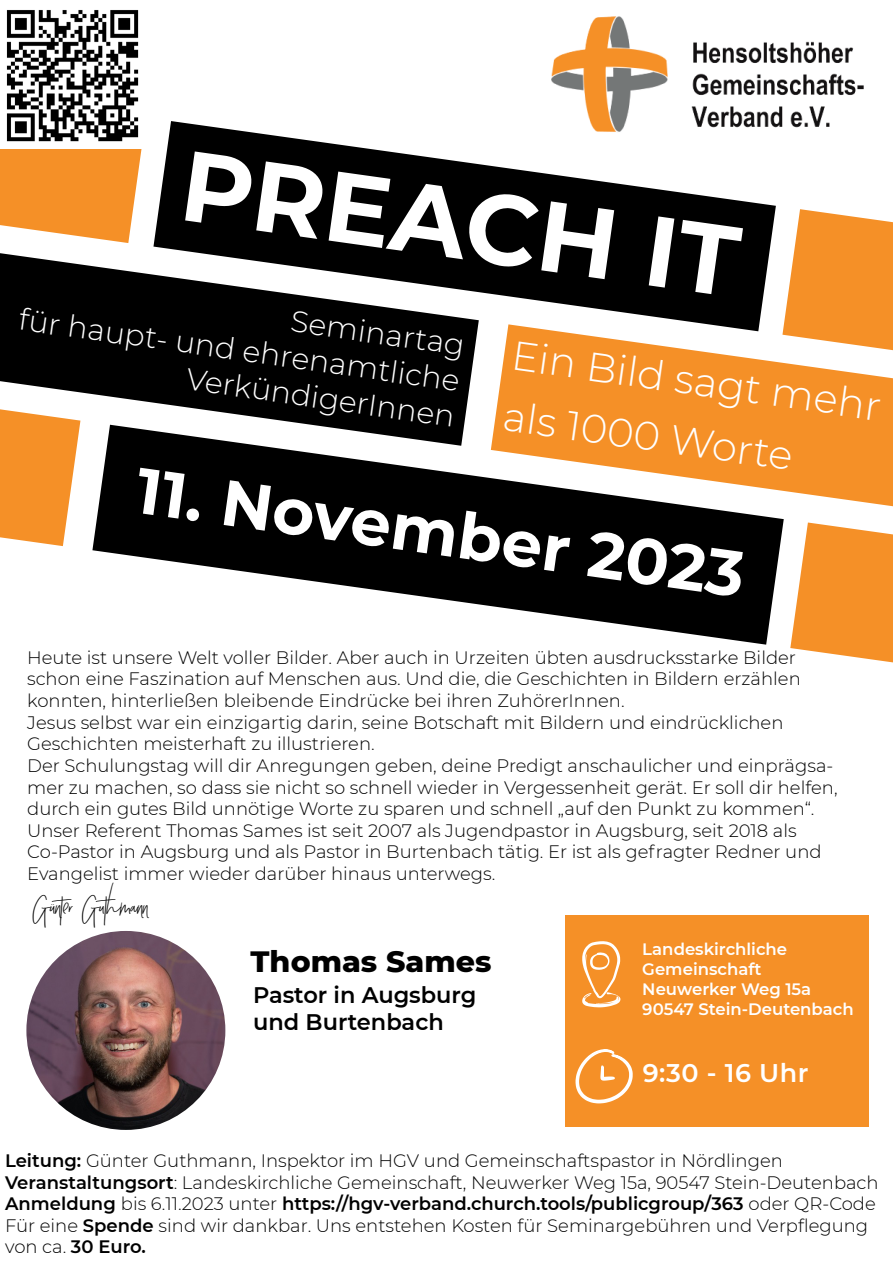
<style>
.page{position:relative;width:893px;height:1263px;background:#fff}
.page>*{position:absolute;margin:0;border:0;box-sizing:border-box;transform-origin:0 0}
.t1{font:700 99.45px "Montserrat";color:#fff}
.t2{font:700 64.35px "Montserrat";color:#fff}
.t3{font:300 40.5px/61.5px "Montserrat";color:#fff}
.t4{font:37.5px "Crystal Sky";color:#000}
.t5{font:300 30px "Montserrat";color:#fff}
.t6{font:800 30px "Montserrat";color:#000}
.t7{font:600 25.5px "Montserrat";letter-spacing:.02em;color:#fff}
.t8{font:600 22.5px/27px "Montserrat";color:#000}
.t9{font:300 18px/21.6px "Montserrat";color:#000}
.t10{font:600 16.5px/19.8px "Montserrat";color:#fff}
.s1{font-weight:600}
</style>
<div class="page">
<img style="left:551px;top:16px;width:313px;height:112px">
<svg style="left:0;top:253px;width:478px;height:172px;background:#242424"></svg>
<svg style="left:494px;top:331px;width:399px;height:175px;fill:#f59027"></svg>
<svg style="left:92px;top:425px;width:692px;height:220px;fill:#000"></svg>
<svg style="left:0;top:409px;width:80px;height:137px;background:#f6a149"></svg>
<svg style="left:790px;top:522px;width:103px;height:140px"></svg>
<svg style="left:153px;top:121px;width:623px;height:210px;fill:#000"></svg>
<svg style="left:0;top:149px;width:142px;height:94px;background:#f69f44"></svg>
<svg style="left:782px;top:209px;width:111px;height:141px"></svg>
<img style="left:6px;top:10px;width:133px;height:132px">
<img style="left:26px;top:931px;width:199px;height:199px;border-radius:99px">
<div style="left:565px;top:915px;width:303px;height:212px;background:#f59027"></div>
<svg style="left:582px;top:941px;width:39px;height:66px"></svg>
<svg style="left:575px;top:1049px;width:58px;height:55px"></svg>
<h1 class="t1" style="left:192px;top:113px;width:564px;rotate:8deg">PREACH IT</h1>
<h3 class="t5" style="left:22px;top:299px;width:446px;rotate:8deg">für haupt- und ehrenamtliche</h3>
<h3 class="t5" style="left:294px;top:301px;width:177px;rotate:8deg">Seminartag</h3>
<h3 class="t5" style="left:189px;top:358px;width:272px;rotate:8deg">VerkündigerInnen</h3>
<h3 class="t3" style="left:517px;top:323px;width:374px;rotate:8deg">Ein Bild sagt mehr als 1000 Worte</h3>
<h2 class="t2" style="left:143px;top:444px;width:615px;rotate:8deg">11. November 2023</h2>
<p class="t9" style="left:27px;top:646px;width:812px">Heute ist unsere Welt voller Bilder. Aber auch in Urzeiten übten ausdrucksstarke Bilder schon eine Faszination auf Menschen aus. Und die, die Geschichten in Bildern erzählen konnten, hinterließen bleibende Eindrücke bei ihren ZuhörerInnen.<br>Jesus selbst war ein einzigartig darin, seine Botschaft mit Bildern und eindrücklichen Geschichten meisterhaft zu illustrieren.<br>Der Schulungstag will dir Anregungen geben, deine Predigt anschaulicher und einprägsa&shy;mer zu machen, so dass sie nicht so schnell wieder in Vergessenheit gerät. Er soll dir helfen, durch ein gutes Bild unnötige Worte zu sparen und schnell „auf den Punkt zu kommen“.<br>Unser Referent Thomas Sames ist seit 2007 als Jugendpastor in Augsburg, seit 2018 als Co-Pastor in Augsburg und als Pastor in Burtenbach tätig. Er ist als gefragter Redner und Evangelist immer wieder darüber hinaus unterwegs.</p>
<h3 class="t4" style="left:31px;top:878px;width:119px">Günter Guthmann</h3>
<h3 class="t6" style="left:251px;top:939px;width:242px">Thomas Sames</h3>
<p class="t8" style="left:253px;top:980px;width:225px">Pastor in Augsburg und Burtenbach</p>
<p class="t10" style="left:642px;top:939px;width:213px">Landeskirchliche<br>Gemeinschaft<br>Neuwerker Weg 15a<br>90547 Stein-Deutenbach</p>
<h3 class="t7" style="left:643px;top:1055px;width:167px">9:30 - 16 Uhr</h3>
<p class="t9" style="left:5px;top:1149px;width:875px"><span class="s1">Leitung:</span> Günter Guthmann, Inspektor im HGV und Gemeinschaftspastor in Nördlingen <span class="s1">Veranstaltungsort</span>: Landeskirchliche Gemeinschaft, Neuwerker Weg 15a, 90547 Stein-Deutenbach <span class="s1">Anmeldung</span> bis 6.11.2023 unter <span class="s1">https://hgv-verband.church.tools/publicgroup/363</span> oder QR-Code Für eine <span class="s1">Spende</span> sind wir dankbar. Uns entstehen Kosten für Seminargebühren und Verpflegung von ca. <span class="s1">30 Euro.</span></p>
</div>
